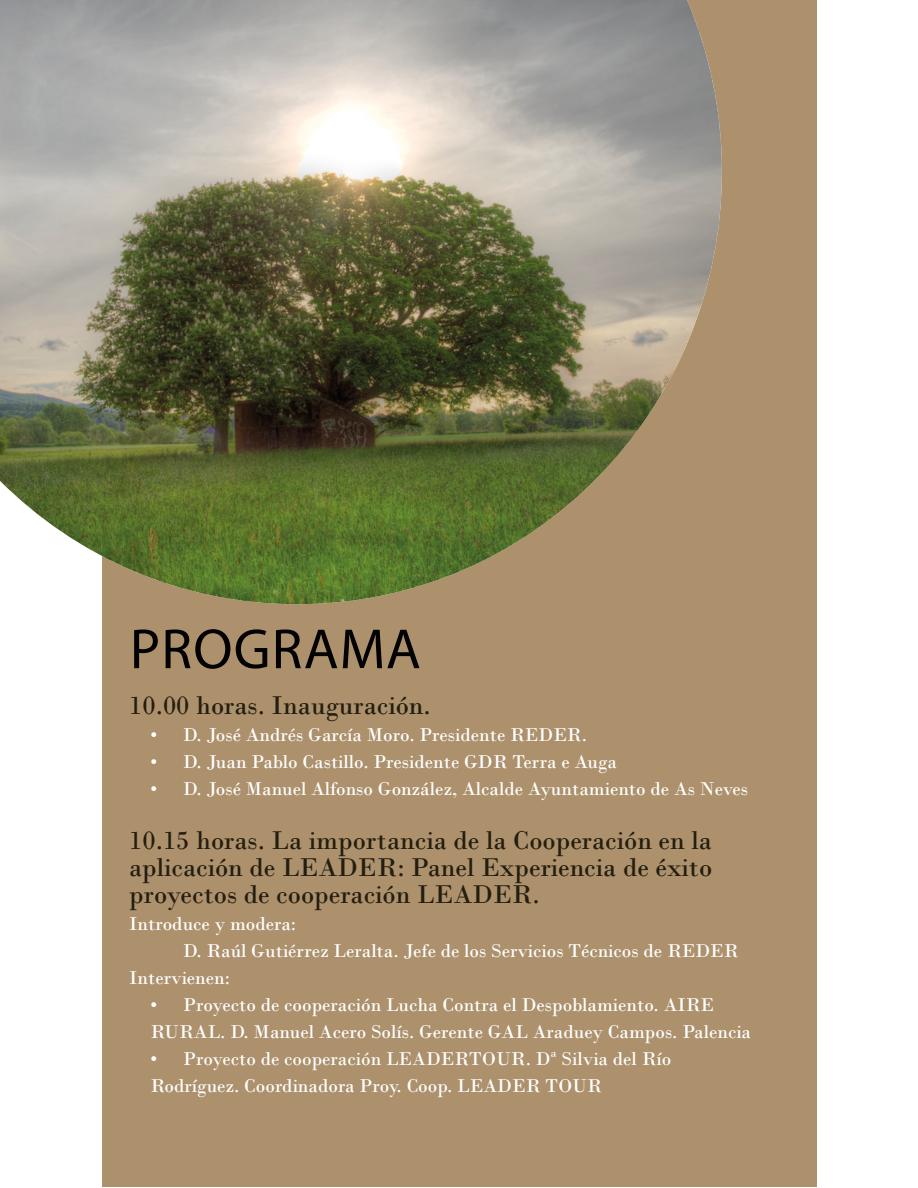
<style>
.page{position:relative;width:918px;height:1188px;background:#fff}
.page>*{position:absolute;margin:0;border:0;box-sizing:border-box;transform-origin:0 0}
.t1{font:57px "Myriad Pro";letter-spacing:.02em;color:#020203}
.t2{font:27px/27px "Bodoni";color:#231e0f;text-align:justify}
.t3{font:19.5px/27px "Bodoni";color:#fff}
</style>
<div class="page">
<div style="left:102px;top:0;width:714px;height:1187px;background:#ad906c"></div>
<img style="left:0;top:0;width:722px;height:604px">
<p class="t1" style="left:130px;top:614px;width:292px">PROGRAMA</p>
<p class="t2" style="left:129px;top:692px;width:303px">10.00 horas. Inauguración.</p>
<p class="t3" style="left:151px;top:721px;width:438px">• D. José Andrés García Moro. Presidente REDER.</p>
<p class="t3" style="left:151px;top:748px;width:468px">• D. Juan Pablo Castillo. Presidente GDR Terra e Auga</p>
<p class="t3" style="left:151px;top:775px;width:599px">• D. José Manuel Alfonso González, Alcalde Ayuntamiento de As Neves</p>
<p class="t2" style="left:129px;top:827px;width:585px">10.15 horas. La importancia de la Cooperación en la aplicación de LEADER: Panel Experiencia de éxito proyectos de cooperación LEADER.</p>
<p class="t3" style="left:129px;top:910px;width:169px">Introduce y modera:</p>
<p class="t3" style="left:183px;top:937px;width:557px">D. Raúl Gutiérrez Leralta. Jefe de los Servicios Técnicos de REDER</p>
<p class="t3" style="left:129px;top:964px;width:102px">Intervienen:</p>
<p class="t3" style="left:151px;top:991px;width:602px">• Proyecto de cooperación Lucha Contra el Despoblamiento. AIRE<br>RURAL. D. Manuel Acero Solís. Gerente GAL Araduey Campos. Palencia</p>
<p class="t3" style="left:151px;top:1045px;width:522px">• Proyecto de cooperación LEADERTOUR. Dª Silvia del Río<br>Rodríguez. Coordinadora Proy. Coop. LEADER TOUR</p>
</div>
